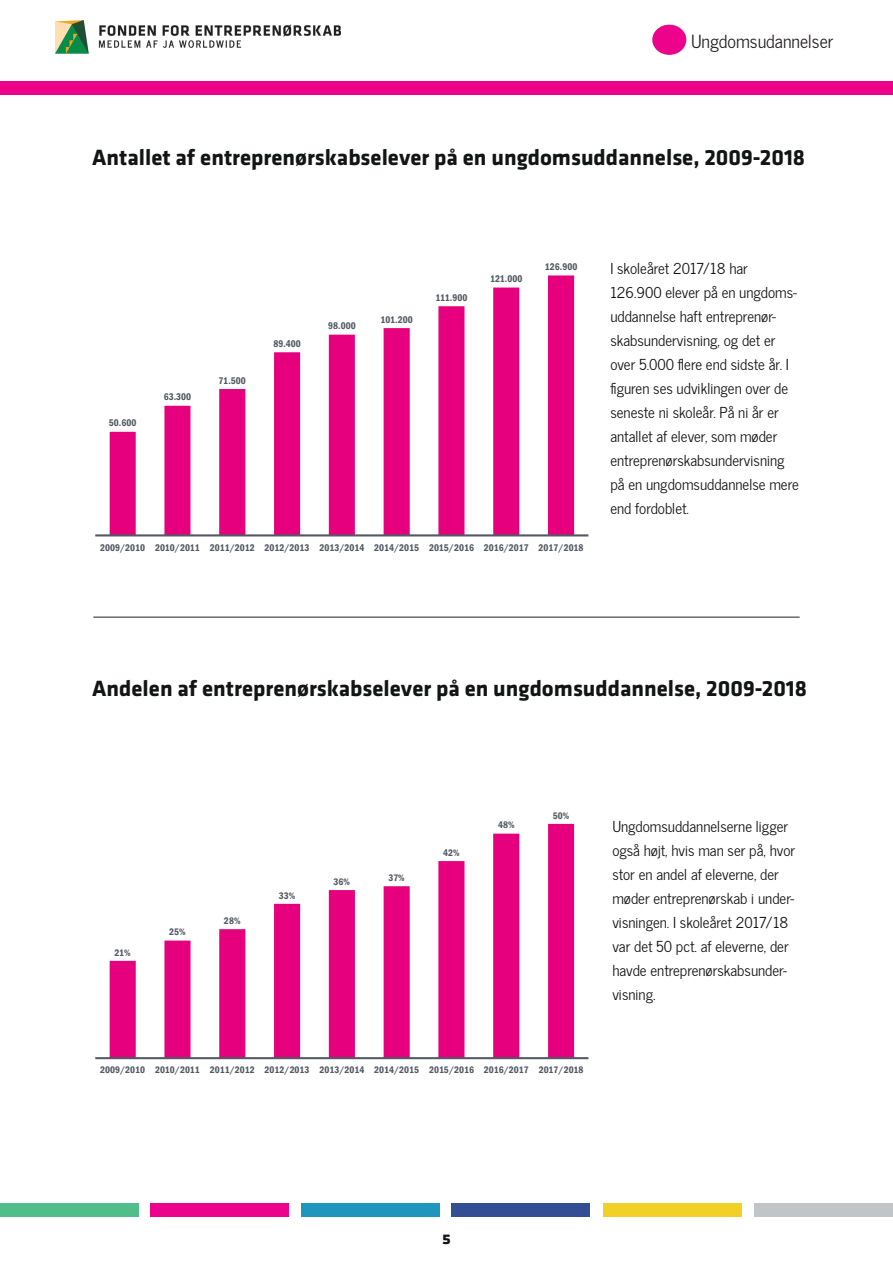
<style>
.page{position:relative;width:893px;height:1263px;background:#fff}
.page>*{position:absolute;margin:0;border:0;box-sizing:border-box;transform-origin:0 0}
.t1{font:700 22.8px "Klavika";color:#111513}
.t2{font:18px "News Cycle";color:#231f20}
.t3{font:700 18px "Klavika";color:#111513}
.t4{font:15px/24px "News Cycle";color:#111513}
.t5{font:600 condensed 9.9px "Franklin Gothic";color:#545a64}
.t6{font:600 condensed 9.75px "Franklin Gothic";color:#545a64}
</style>
<div class="page">
<div style="left:301px;top:1203px;width:139px;height:13px;background:#1f96be"></div>
<div style="left:0;top:1203px;width:139px;height:13px;background:#50bd8a"></div>
<div style="left:452px;top:1203px;width:138px;height:13px;background:#344e96"></div>
<div style="left:151px;top:1203px;width:138px;height:13px;background:#ed028c"></div>
<img style="left:56px;top:21px;width:285px;height:33px">
<div style="left:603px;top:1203px;width:139px;height:13px;background:#f3d026"></div>
<div style="left:754px;top:1203px;width:139px;height:13px;background:#c0c5c9"></div>
<div style="left:0;top:81px;width:893px;height:14px;background:#ed028c"></div>
<hr style="left:93px;top:617px;width:707px;height:1px;background:#231f20">
<div style="left:654px;top:26px;width:31px;height:27px;background:#ed028c;border-radius:50%"></div>
<div style="left:652px;top:25px;width:34px;height:30px;border:3px solid #ed028c;border-radius:50%"></div>
<svg style="left:110px;top:275px;width:464px;height:259px"></svg>
<hr style="left:95px;top:534px;width:493px;height:2px;background:#545a64">
<svg style="left:110px;top:824px;width:464px;height:233px"></svg>
<hr style="left:95px;top:1057px;width:493px;height:2px;background:#545a64">
<p class="t2" style="left:691px;top:26px;width:144px">Ungdomsudannelser</p>
<p class="t1" style="left:92px;top:145px;width:714px">Antallet af entreprenørskabselever på en ungdomsuddannelse, 2009-2018</p>
<p class="t5" style="left:109px;top:417px;width:29px">50.600</p>
<p class="t5" style="left:164px;top:391px;width:29px">63.300</p>
<p class="t5" style="left:219px;top:374px;width:29px">71.500</p>
<p class="t5" style="left:273px;top:337px;width:29px">89.400</p>
<p class="t5" style="left:328px;top:319px;width:29px">98.000</p>
<p class="t5" style="left:381px;top:313px;width:34px">101.200</p>
<p class="t5" style="left:435px;top:291px;width:33px">111.900</p>
<p class="t5" style="left:490px;top:272px;width:34px">121.000</p>
<p class="t5" style="left:545px;top:260px;width:34px">126.900</p>
<p class="t5" style="left:100px;top:541px;width:485px">2009/2010 2010/2011 2011/2012 2012/2013 2013/2014 2014/2015 2015/2016 2016/2017 2017/2018</p>
<p class="t4" style="left:610px;top:256px;width:190px">I skoleåret 2017/18 har<br>126.900 elever på en ungdoms&shy;uddannelse haft entreprenør&shy;skabsundervisning, og det er over 5.000 flere end sidste år. I figuren ses udviklingen over de seneste ni skoleår. På ni år er antallet af elever, som møder entreprenørskabsundervisning på en ungdomsuddannelse mere end fordoblet.</p>
<p class="t1" style="left:92px;top:676px;width:716px">Andelen af entreprenørskabselever på en ungdomsuddannelse, 2009-2018</p>
<p class="t6" style="left:115px;top:946px;width:18px">21%</p>
<p class="t6" style="left:169px;top:926px;width:18px">25%</p>
<p class="t6" style="left:224px;top:914px;width:18px">28%</p>
<p class="t6" style="left:279px;top:889px;width:18px">33%</p>
<p class="t6" style="left:334px;top:875px;width:18px">36%</p>
<p class="t6" style="left:389px;top:871px;width:18px">37%</p>
<p class="t6" style="left:443px;top:846px;width:18px">42%</p>
<p class="t6" style="left:498px;top:819px;width:18px">48%</p>
<p class="t6" style="left:553px;top:809px;width:18px">50%</p>
<p class="t6" style="left:100px;top:1063px;width:485px">2009/2010 2010/2011 2011/2012 2012/2013 2013/2014 2014/2015 2015/2016 2016/2017 2017/2018</p>
<p class="t4" style="left:612px;top:814px;width:184px">Ungdomsuddannelserne ligger også højt, hvis man ser på, hvor stor en andel af eleverne, der møder entreprenørskab i under&shy;visningen. I skoleåret 2017/18 var det 50 pct. af eleverne, der havde entreprenørskabsunder&shy;visning.</p>
<p class="t3" style="left:442px;top:1228px;width:10px">5</p>
</div>
